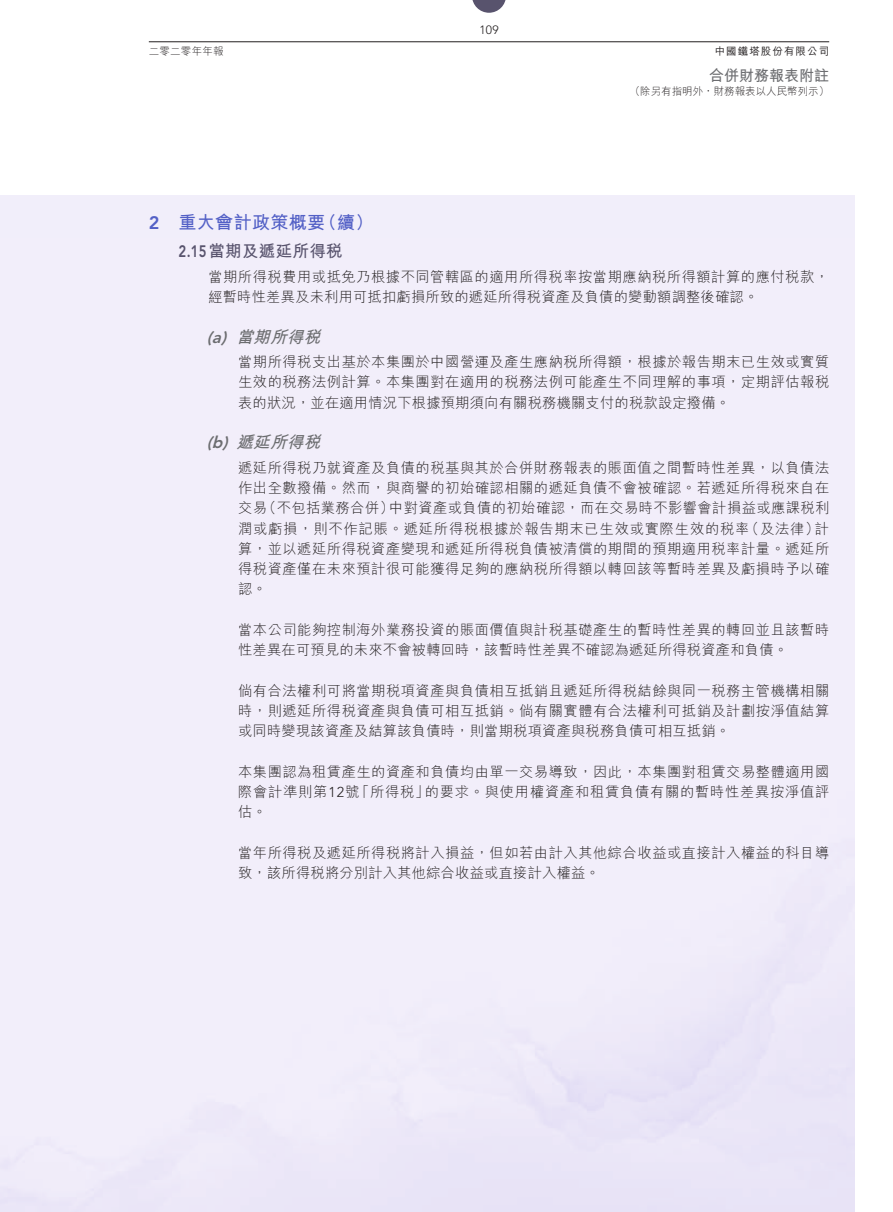
<style>
.page{position:relative;width:893px;height:1212px;background:#fff}
.page>*{position:absolute;margin:0;border:0;box-sizing:border-box;transform-origin:0 0}
.t1{font:700 18px "M Hei HK";letter-spacing:.02em;color:#5360c6}
.t2{font:italic 700 16.5px "M Hei HK";color:#6c6d70}
.t3{font:700 16.5px "M Hei HK";letter-spacing:.02em;color:#58536d}
.t4{font:700 15px "M Hei HK";color:#6c6d70}
.t5{font:300 14.25px/20.2px "M Hei HK";letter-spacing:.04em;color:#231f20;text-align:justify}
.t6{font:300 12px "Avenir LT Std";color:#231f20}
.t7{font:300 10.5px "M Hei HK";color:#231f20}
.t8{font:500 10.5px "M Hei HK";letter-spacing:.1em;color:#231f20}
.t9{font:300 10.5px "M Hei HK";letter-spacing:.02em;color:#231f20}
.s1{font-family:"Avenir LT Std";font-weight:800}
.s2{font-family:"Avenir LT Std"}
</style>
<div class="page">
<div style="left:0;top:196px;width:855px;height:1016px;background:#f1eefa"></div>
<svg style="left:472px;top:0;width:34px;height:13px"></svg>
<hr style="left:149px;top:42px;width:680px;height:1px;background:#231f20">
<p class="t6" style="left:479px;top:23px;width:21px">109</p>
<p class="t9" style="left:149px;top:46px;width:76px">二零二零年年報</p>
<p class="t8" style="left:715px;top:44px;width:116px">中國鐵塔股份有限公司</p>
<p class="t4" style="left:709px;top:65px;width:121px">合併財務報表附註</p>
<p class="t7" style="left:630px;top:85px;width:201px">（除另有指明外，財務報表以人民幣列示）</p>
<p class="t1" style="left:149px;top:209px;width:226px"><span class="s1">2</span> 重大會計政策概要（續）</p>
<p class="t3" style="left:179px;top:239px;width:166px"><span class="s1">2.15</span>當期及遞延所得稅</p>
<p class="t5" style="left:208px;top:266px;width:622px">當期所得稅費用或抵免乃根據不同管轄區的適用所得稅率按當期應納稅所得額計算的應付稅款，經暫時性差異及未利用可抵扣虧損所致的遞延所得稅資產及負債的變動額調整後確認。</p>
<p class="t2" style="left:207px;top:325px;width:121px"><span class="s1">(a)</span> 當期所得稅</p>
<p class="t5" style="left:238px;top:352px;width:593px">當期所得稅支出基於本集團於中國營運及產生應納稅所得額，根據於報告期末已生效或實質生效的稅務法例計算。本集團對在適用的稅務法例可能產生不同理解的事項，定期評估報稅表的狀況，並在適用情況下根據預期須向有關稅務機關支付的稅款設定撥備。</p>
<p class="t2" style="left:207px;top:430px;width:121px"><span class="s1">(b)</span> 遞延所得稅</p>
<p class="t5" style="left:238px;top:457px;width:593px">遞延所得稅乃就資產及負債的稅基與其於合併財務報表的賬面值之間暫時性差異，以負債法作出全數撥備。然而，與商譽的初始確認相關的遞延負債不會被確認。若遞延所得稅來自在交易（不包括業務合併）中對資產或負債的初始確認，而在交易時不影響會計損益或應課稅利潤或虧損，則不作記賬。遞延所得稅根據於報告期末已生效或實際生效的稅率（及法律）計算，並以遞延所得稅資產變現和遞延所得稅負債被清償的期間的預期適用稅率計量。遞延所得稅資產僅在未來預計很可能獲得足夠的應納稅所得額以轉回該等暫時差異及虧損時予以確認。</p>
<p class="t5" style="left:238px;top:619px;width:593px">當本公司能夠控制海外業務投資的賬面價值與計稅基礎產生的暫時性差異的轉回並且該暫時性差異在可預見的未來不會被轉回時，該暫時性差異不確認為遞延所得稅資產和負債。</p>
<p class="t5" style="left:238px;top:680px;width:593px">倘有合法權利可將當期稅項資產與負債相互抵銷且遞延所得稅結餘與同一稅務主管機構相關時，則遞延所得稅資產與負債可相互抵銷。倘有關實體有合法權利可抵銷及計劃按淨值結算或同時變現該資產及結算該負債時，則當期稅項資產與稅務負債可相互抵銷。</p>
<p class="t5" style="left:238px;top:761px;width:593px">本集團認為租賃產生的資產和負債均由單一交易導致，因此，本集團對租賃交易整體適用國際會計準則第<span class="s2">12</span>號「所得稅」的要求。與使用權資產和租賃負債有關的暫時性差異按淨值評估。</p>
<p class="t5" style="left:238px;top:842px;width:593px">當年所得稅及遞延所得稅將計入損益，但如若由計入其他綜合收益或直接計入權益的科目導致，該所得稅將分別計入其他綜合收益或直接計入權益。</p>
</div>
